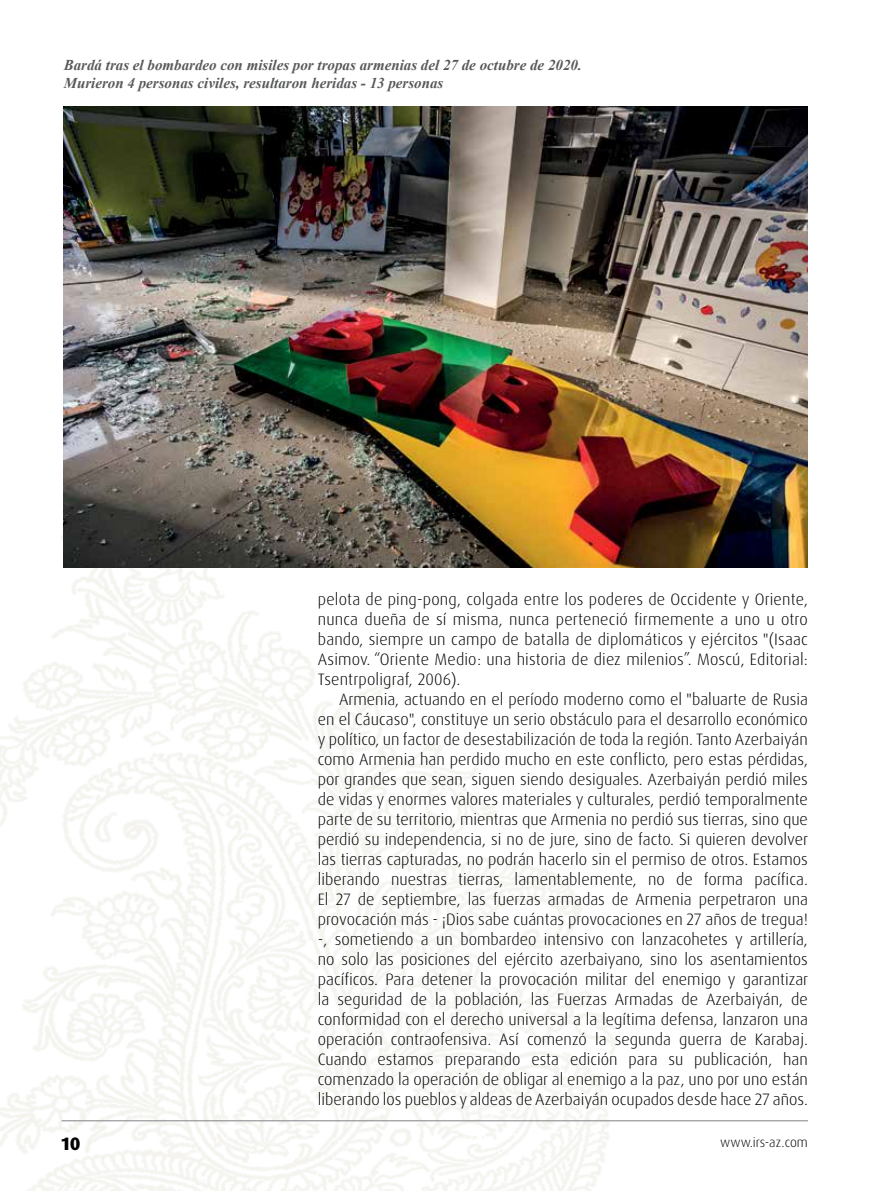
<style>
.page{position:relative;width:893px;height:1191px;background:#fff}
.page>*{position:absolute;margin:0;border:0;box-sizing:border-box;transform-origin:0 0}
.t1{font:800 18px "Dax Pro";color:#000}
.t2{font:300 16.5px/20px "Dax Pro";color:#000;text-align:justify}
.t3{font:italic 700 15px/18px "Times New Roman";color:#58595b}
.t4{font:300 13.5px "Dax Pro";color:#000}
</style>
<div class="page">
<img style="left:0;top:292px;width:659px;height:899px">
<img style="left:64px;top:106px;width:744px;height:461px">
<hr style="left:62px;top:1120px;width:746px;height:1px;background:#808285">
<p class="t3" style="left:64px;top:56px;width:519px">Bardá tras el bombardeo con misiles por tropas armenias del 27 de octubre de 2020.<br>Murieron 4 personas civiles, resultaron heridas - 13 personas</p>
<p class="t2" style="left:318px;top:590px;width:492px">pelota de ping-pong, colgada entre los poderes de Occidente y Oriente, nunca dueña de sí misma, nunca perteneció firmemente a uno u otro bando, siempre un campo de batalla de diplomáticos y ejércitos "(Isaac Asimov. “Oriente Medio: una historia de diez milenios”. Moscú, Editorial:<br>Tsentrpoligraf, 2006).</p>
<p class="t2" style="left:318px;top:689px;width:492px;text-indent:21px">Armenia, actuando en el período moderno como el "baluarte de Rusia en el Cáucaso", constituye un serio obstáculo para el desarrollo económico y político, un factor de desestabilización de toda la región. Tanto Azerbaiyán como Armenia han perdido mucho en este conflicto, pero estas pérdidas, por grandes que sean, siguen siendo desiguales. Azerbaiyán perdió miles de vidas y enormes valores materiales y culturales, perdió temporalmente parte de su territorio, mientras que Armenia no perdió sus tierras, sino que perdió su independencia, si no de jure, sino de facto. Si quieren devolver las tierras capturadas, no podrán hacerlo sin el permiso de otros. Estamos liberando nuestras tierras, lamentablemente, no de forma pacífica.<br>El 27 de septiembre, las fuerzas armadas de Armenia perpetraron una provocación más - ¡Dios sabe cuántas provocaciones en 27 años de tregua! -, sometiendo a un bombardeo intensivo con lanzacohetes y artillería, no solo las posiciones del ejército azerbaiyano, sino los asentamientos pacíficos. Para detener la provocación militar del enemigo y garantizar la seguridad de la población, las Fuerzas Armadas de Azerbaiyán, de conformidad con el derecho universal a la legítima defensa, lanzaron una operación contraofensiva. Así comenzó la segunda guerra de Karabaj.<br>Cuando estamos preparando esta edición para su publicación, han comenzado la operación de obligar al enemigo a la paz, uno por uno están liberando los pueblos y aldeas de Azerbaiyán ocupados desde hace 27 años.</p>
<p class="t1" style="left:62px;top:1131px;width:20px">10</p>
<p class="t4" style="left:720px;top:1133px;width:89px">www.irs-az.com</p>
</div>
